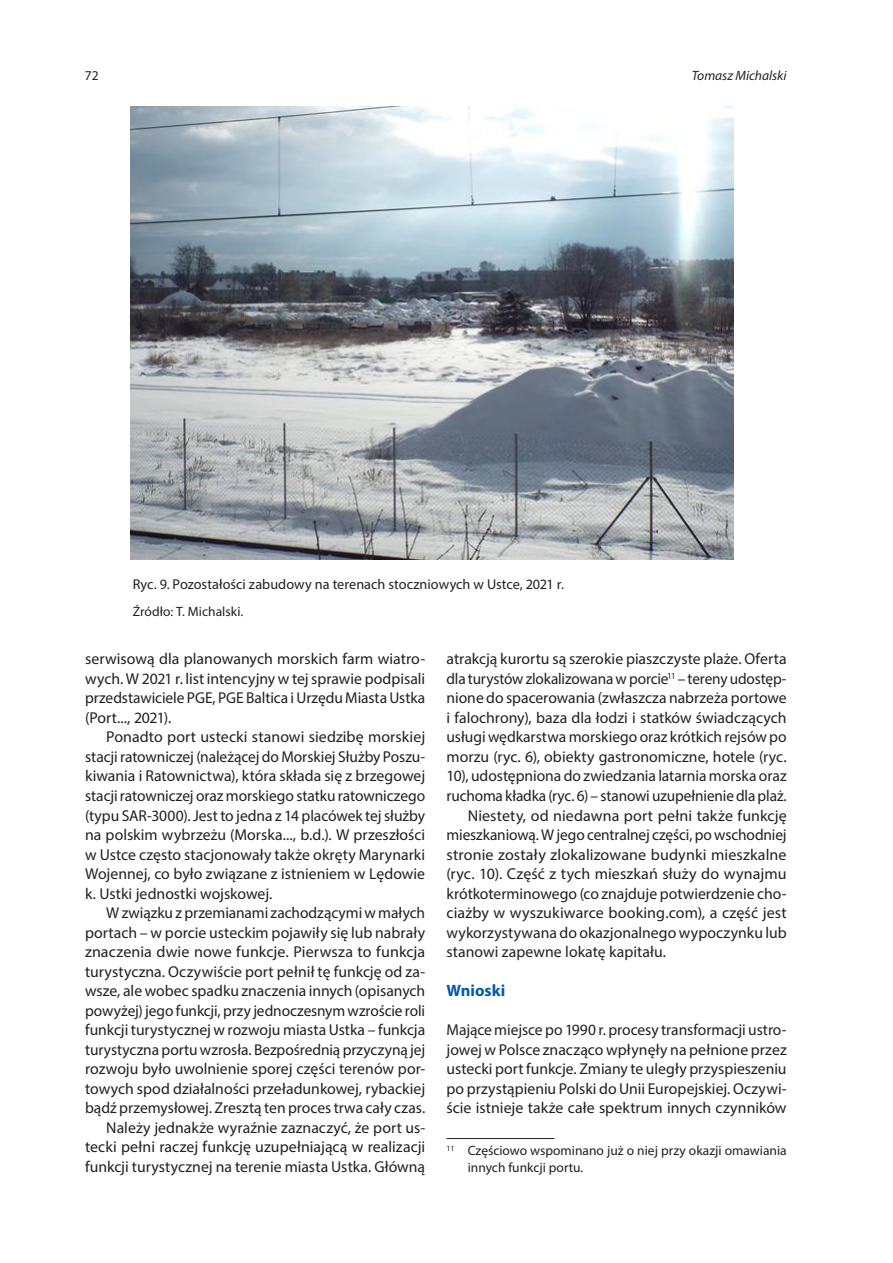
<style>
.page{position:relative;width:893px;height:1263px;background:#fff}
.page>*{position:absolute;margin:0;border:0;box-sizing:border-box;transform-origin:0 0}
.środ{font:700 16.5px "Myriad Pro";color:#015aaa}
.tekst{font:15.75px/19.5px "Myriad Pro";color:#231f20;text-align:justify}
.ryc{font:14.25px "Myriad Pro";color:#231f20}
.przypis{font:13.5px/16.5px "Myriad Pro";color:#231f20}
.źródlo{font:13.5px "Myriad Pro";color:#231f20}
.t1{font:italic 13.5px "Myriad Pro";color:#231f20}
</style>
<div class="page">
<hr style="left:446px;top:1138px;width:108px;height:1px;background:#231f20">
<img style="left:131px;top:106px;width:603px;height:453px">
<p class="przypis" style="left:85px;top:67px;width:15px">72</p>
<p class="t1" style="left:692px;top:67px;width:96px">Tomasz Michalski</p>
<p class="ryc" style="left:133px;top:575px;width:433px">Ryc. 9. Pozostałości zabudowy na terenach stoczniowych w Ustce, 2021 r.</p>
<p class="źródlo" style="left:133px;top:603px;width:112px">Źródło: T. Michalski.</p>
<p class="tekst" style="left:85px;top:649px;width:342px">serwisową dla planowanych morskich farm wiatro&shy;wych. W 2021 r. list intencyjny w tej sprawie podpisali przedstawiciele PGE, PGE Baltica i Urzędu Miasta Ustka (Port..., 2021).</p>
<p class="tekst" style="left:85px;top:727px;width:342px;text-indent:21px">Ponadto port ustecki stanowi siedzibę morskiej stacji ratowniczej (należącej do Morskiej Służby Poszu&shy;kiwania i Ratownictwa), która składa się z brzegowej stacji ratowniczej oraz morskiego statku ratowniczego (typu SAR-3000). Jest to jedna z 14 placówek tej służby na polskim wybrzeżu (Morska..., b.d.). W przeszłości w Ustce często stacjonowały także okręty Marynarki Wojennej, co było związane z istnieniem w Lędowie k. Ustki jednostki wojskowej.</p>
<p class="tekst" style="left:85px;top:903px;width:342px;text-indent:21px">W związku z przemianami zachodzącymi w małych portach – w porcie usteckim pojawiły się lub nabrały znaczenia dwie nowe funkcje. Pierwsza to funkcja turystyczna. Oczywiście port pełnił tę funkcję od za&shy;wsze, ale wobec spadku znaczenia innych (opisanych powyżej) jego funkcji, przy jednoczesnym wzroście roli funkcji turystycznej w rozwoju miasta Ustka – funkcja turystyczna portu wzrosła. Bezpośrednią przyczyną jej rozwoju było uwolnienie sporej części terenów por&shy;towych spod działalności przeładunkowej, rybackiej bądź przemysłowej. Zresztą ten proces trwa cały czas.</p>
<p class="tekst" style="left:85px;top:1117px;width:342px;text-indent:21px">Należy jednakże wyraźnie zaznaczyć, że port us&shy;tecki pełni raczej funkcję uzupełniającą w realizacji funkcji turystycznej na terenie miasta Ustka. Główną</p>
<p class="tekst" style="left:446px;top:649px;width:342px">atrakcją kurortu są szerokie piaszczyste plaże. Oferta dla turystów zlokalizowana w porcie<sup>11</sup> – tereny udostęp&shy;nione do spacerowania (zwłaszcza nabrzeża portowe i falochrony), baza dla łodzi i statków świadczących usługi wędkarstwa morskiego oraz krótkich rejsów po morzu (ryc. 6), obiekty gastronomiczne, hotele (ryc.<br>10), udostępniona do zwiedzania latarnia morska oraz ruchoma kładka (ryc. 6) – stanowi uzupełnienie dla plaż.</p>
<p class="tekst" style="left:446px;top:805px;width:342px;text-indent:21px">Niestety, od niedawna port pełni także funkcję mieszkaniową. W jego centralnej części, po wschodniej stronie zostały zlokalizowane budynki mieszkalne (ryc. 10). Część z tych mieszkań służy do wynajmu krótkoterminowego (co znajduje potwierdzenie cho&shy;ciażby w wyszukiwarce booking.com), a część jest wykorzystywana do okazjonalnego wypoczynku lub stanowi zapewne lokatę kapitału.</p>
<p class="środ" style="left:446px;top:980px;width:60px">Wnioski</p>
<p class="tekst" style="left:446px;top:1020px;width:342px">Mające miejsce po 1990 r. procesy transformacji ustro&shy;jowej w Polsce znacząco wpłynęły na pełnione przez ustecki port funkcje. Zmiany te uległy przyspieszeniu po przystąpieniu Polski do Unii Europejskiej. Oczywi&shy;ście istnieje także całe spektrum innych czynników</p>
<p class="przypis" style="left:468px;top:1142px;width:320px;text-indent:-21px"><sup>11</sup> Częściowo wspominano już o niej przy okazji omawiania innych funkcji portu.</p>
</div>
